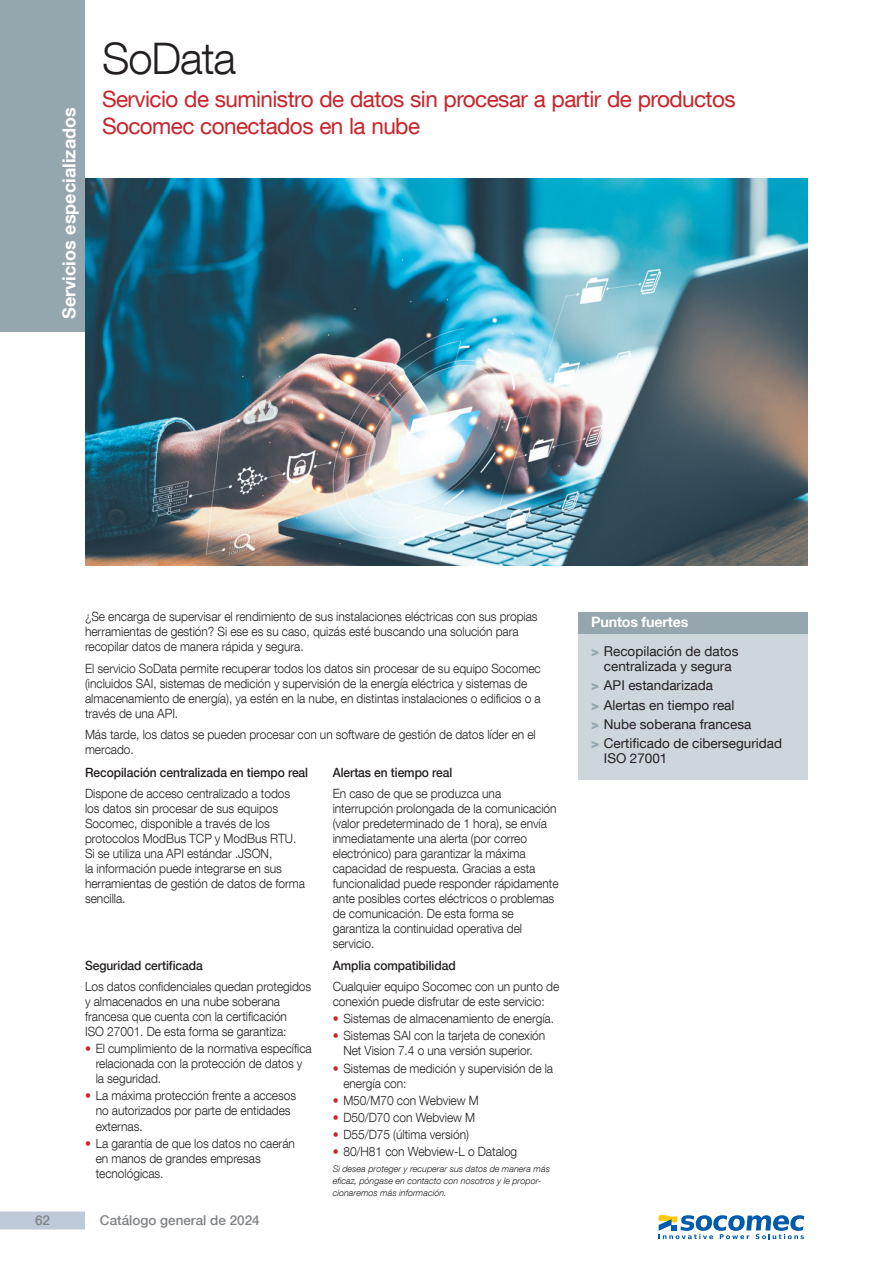
<style>
.page{position:relative;width:893px;height:1263px;background:#fff}
.page>*{position:absolute;margin:0;border:0;box-sizing:border-box;transform-origin:0 0}
.TITRE_page_1{font:300 43.5px "Helvetica Neue LT Com";letter-spacing:-.025em;color:#231f20}
.phase_puissance{font:22.5px/27px "Helvetica Neue LT Com";letter-spacing:-.025em;color:#c8242b}
.t1{font:700 18px "Helvetica Neue LT Com";color:#fff}
.navig_titre{font:700 14.25px "Helvetica Neue LT Com";letter-spacing:-.01em;color:#fff}
.t2{font:13.5px/15px "Helvetica Neue LT Com";color:#231f20;text-align:center}
.t3{font:500 13.5px "Helvetica Neue LT Com";color:#808285}
.texte_light{font:300 12.75px/15px "Helvetica Neue LT Com";letter-spacing:-.005em;color:#231f20;scale:.94 1}
.texte_Medium{font:500 12.75px "Helvetica Neue LT Com";letter-spacing:-.005em;color:#231f20;scale:.94 1}
.Note{font:italic 300 9px/12px "Helvetica Neue LT Com";color:#231f20}
.s1{color:#c8242b}
.s2{font-weight:900;color:#95a6ae}
</style>
<div class="page">
<div style="left:0;top:0;width:85px;height:332px;background:#95a6ae"></div>
<img style="left:85px;top:179px;width:723px;height:387px">
<div style="left:578px;top:634px;width:230px;height:146px;background:#cdd6db"></div>
<div style="left:578px;top:612px;width:230px;height:22px;background:#95a6ae"></div>
<div style="left:0;top:1211px;width:85px;height:18px;background:#bfcad9"></div>
<svg style="left:659px;top:1215px;width:145px;height:24px"></svg>
<h3 class="t1" style="left:58px;top:319px;width:213px;rotate:-90deg">Servicios especializados</h3>
<p class="TITRE_page_1" style="left:102px;top:32px;width:135px">SoData</p>
<p class="phase_puissance" style="left:102px;top:85px;width:635px">Servicio de suministro de datos sin procesar a partir de productos<br>Socomec conectados en la nube</p>
<p class="texte_light" style="left:85px;top:609px;width:483px">¿Se encarga de supervisar el rendimiento de sus instalaciones eléctricas con sus propias herramientas de gestión? Si ese es su caso, quizás esté buscando una solución para recopilar datos de manera rápida y segura.</p>
<p class="texte_light" style="left:85px;top:660px;width:486px">El servicio SoData permite recuperar todos los datos sin procesar de su equipo Socomec (incluidos SAI, sistemas de medición y supervisión de la energía eléctrica y sistemas de almacenamiento de energía), ya estén en la nube, en distintas instalaciones o edificios o a través de una API.</p>
<p class="texte_light" style="left:85px;top:727px;width:481px">Más tarde, los datos se pueden procesar con un software de gestión de datos líder en el mercado.</p>
<p class="texte_Medium" style="left:85px;top:764px;width:239px">Recopilación centralizada en tiempo real</p>
<p class="texte_light" style="left:85px;top:786px;width:236px">Dispone de acceso centralizado a todos los datos sin procesar de sus equipos Socomec, disponible a través de los protocolos ModBus TCP y ModBus RTU.<br>Si se utiliza una API estándar .JSON,<br>la información puede integrarse en sus herramientas de gestión de datos de forma sencilla.</p>
<p class="texte_Medium" style="left:85px;top:958px;width:127px">Seguridad certificada</p>
<p class="texte_light" style="left:85px;top:979px;width:242px">Los datos confidenciales quedan protegidos y almacenados en una nube soberana francesa que cuenta con la certificación<br>ISO 27001. De esta forma se garantiza:</p>
<p class="texte_light" style="left:96px;top:1041px;width:231px;text-indent:-11px"><span class="s1">•</span> El cumplimiento de la normativa específica relacionada con la protección de datos y la seguridad.</p>
<p class="texte_light" style="left:96px;top:1088px;width:215px;text-indent:-11px"><span class="s1">•</span> La máxima protección frente a accesos no autorizados por parte de entidades externas.</p>
<p class="texte_light" style="left:96px;top:1135px;width:214px;text-indent:-11px"><span class="s1">•</span> La garantía de que los datos no caerán en manos de grandes empresas tecnológicas.</p>
<p class="t3" style="left:35px;top:1212px;width:17px">62</p>
<p class="t3" style="left:100px;top:1212px;width:161px">Catálogo general de 2024</p>
<p class="texte_Medium" style="left:333px;top:764px;width:129px">Alertas en tiempo real</p>
<p class="texte_light" style="left:333px;top:786px;width:242px">En caso de que se produzca una interrupción prolongada de la comunicación (valor predeterminado de 1 hora), se envía inmediatamente una alerta (por correo electrónico) para garantizar la máxima capacidad de respuesta. Gracias a esta funcionalidad puede responder rápidamente ante posibles cortes eléctricos o problemas de comunicación. De esta forma se garantiza la continuidad operativa del servicio.</p>
<p class="texte_Medium" style="left:333px;top:958px;width:132px">Amplia compatibilidad</p>
<p class="texte_light" style="left:333px;top:979px;width:242px">Cualquier equipo Socomec con un punto de conexión puede disfrutar de este servicio:</p>
<p class="texte_light" style="left:333px;top:1011px;width:237px"><span class="s1">•</span> Sistemas de almacenamiento de energía.</p>
<p class="texte_light" style="left:333px;top:1028px;width:228px;text-align:center"><span class="s1">•</span> Sistemas SAI con la tarjeta de conexión<br>Net Vision 7.4 o una versión superior.</p>
<p class="texte_light" style="left:343px;top:1060px;width:225px;text-indent:-11px"><span class="s1">•</span> Sistemas de medición y supervisión de la energía con:</p>
<p class="texte_light" style="left:333px;top:1092px;width:157px"><span class="s1">•</span> M50/M70 con Webview M</p>
<p class="texte_light" style="left:333px;top:1109px;width:153px"><span class="s1">•</span> D50/D70 con Webview M</p>
<p class="texte_light" style="left:333px;top:1127px;width:146px"><span class="s1">•</span> D55/D75 (última versión)</p>
<p class="texte_light" style="left:333px;top:1144px;width:198px"><span class="s1">•</span> 80/H81 con Webview-L o Datalog</p>
<p class="Note" style="left:333px;top:1163px;width:219px">Si desea proteger y recuperar sus datos de manera más eficaz, póngase en contacto con nosotros y le propor&shy;cionaremos más información.</p>
<p class="navig_titre" style="left:591px;top:612px;width:99px">Puntos fuertes</p>
<p class="t2" style="left:591px;top:643px;width:149px"><span class="s2">&gt;</span> Recopilación de datos centralizada y segura</p>
<p class="t2" style="left:591px;top:678px;width:124px"><span class="s2">&gt;</span> API estandarizada</p>
<p class="t2" style="left:591px;top:697px;width:145px"><span class="s2">&gt;</span> Alertas en tiempo real</p>
<p class="t2" style="left:591px;top:716px;width:162px"><span class="s2">&gt;</span> Nube soberana francesa</p>
<p class="t2" style="left:604px;top:735px;width:180px;text-align:left;text-indent:-13px"><span class="s2">&gt;</span> Certificado de ciberseguridad<br>ISO 27001</p>
</div>
